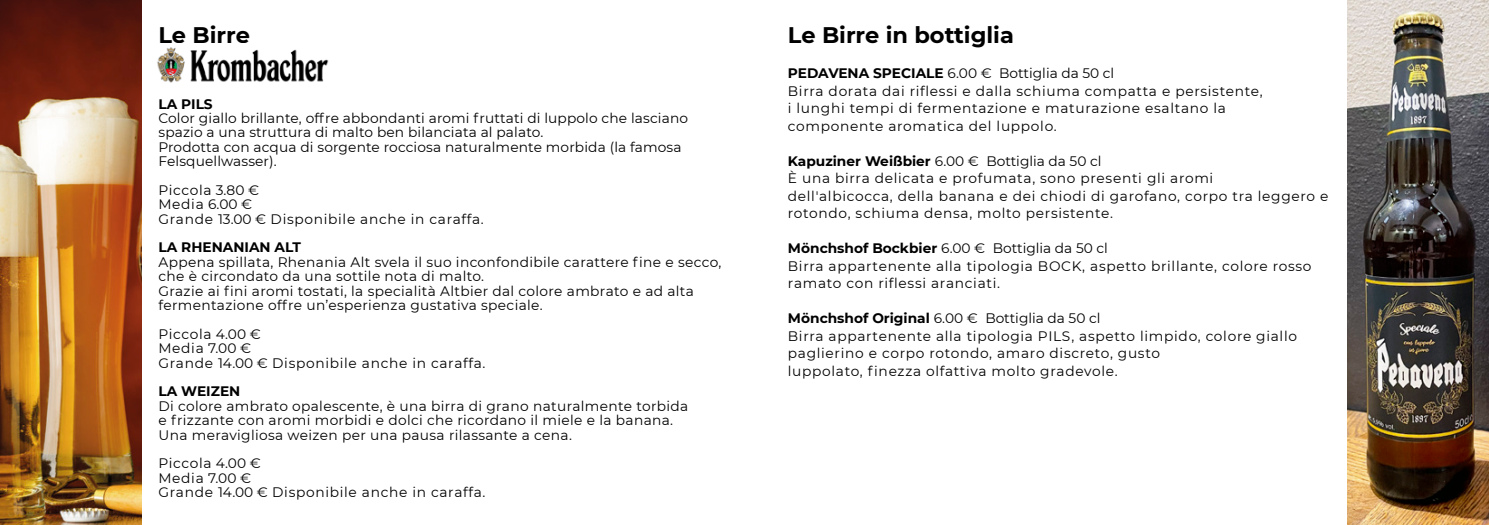
<style>
.page{position:relative;width:1489px;height:525px;background:#fff}
.page>*{position:absolute;margin:0;border:0;box-sizing:border-box;transform-origin:0 0}
.t1{font:700 22.5px "Montserrat";color:#000}
.t2{font:13.75px "Montserrat";letter-spacing:.05em;color:#000}
.t3{font:13.75px/14.4px "Montserrat";letter-spacing:.03em;color:#000}
.t4{font:13.75px "Montserrat";letter-spacing:.01em;color:#000}
.t5{font:13.75px "Montserrat";color:#000}
.t6{font:700 13.75px "Montserrat";color:#000}
.s1{font-weight:700}
</style>
<div class="page">
<img style="left:157px;top:47px;width:172px;height:36px">
<img style="left:1347px;top:0;width:141px;height:524px">
<img style="left:0;top:0;width:142px;height:524px">
<p class="t1" style="left:158px;top:19px;width:93px">Le Birre</p>
<p class="t6" style="left:158px;top:94px;width:56px">LA PILS</p>
<p class="t4" style="left:158px;top:108px;width:531px">Color giallo brillante, offre abbondanti aromi fruttati di luppolo che lasciano</p>
<p class="t4" style="left:158px;top:123px;width:386px">spazio a una struttura di malto ben bilanciata al palato.</p>
<p class="t4" style="left:158px;top:137px;width:524px">Prodotta con acqua di sorgente rocciosa naturalmente morbida (la famosa</p>
<p class="t4" style="left:158px;top:152px;width:120px">Felsquellwasser).</p>
<p class="t3" style="left:158px;top:182px;width:102px">Piccola 3.80 €</p>
<p class="t3" style="left:158px;top:196px;width:95px">Media 6.00 €</p>
<p class="t2" style="left:158px;top:209px;width:327px">Grande 13.00 € Disponibile anche in caraffa.</p>
<p class="t6" style="left:158px;top:237px;width:144px">LA RHENANIAN ALT</p>
<p class="t3" style="left:158px;top:254px;width:564px">Appena spillata, Rhenania Alt svela il suo inconfondibile carattere fine e secco, che è circondato da una sottile nota di malto.</p>
<p class="t3" style="left:158px;top:283px;width:537px">Grazie ai fini aromi tostati, la specialità Altbier dal colore ambrato e ad alta</p>
<p class="t3" style="left:158px;top:297px;width:386px">fermentazione offre un’esperienza gustativa speciale.</p>
<p class="t3" style="left:158px;top:326px;width:104px">Piccola 4.00 €</p>
<p class="t3" style="left:158px;top:340px;width:94px">Media 7.00 €</p>
<p class="t2" style="left:158px;top:353px;width:328px">Grande 14.00 € Disponibile anche in caraffa.</p>
<p class="t6" style="left:158px;top:381px;width:83px">LA WEIZEN</p>
<p class="t3" style="left:158px;top:398px;width:531px">Di colore ambrato opalescente, è una birra di grano naturalmente torbida</p>
<p class="t3" style="left:158px;top:412px;width:516px">e frizzante con aromi morbidi e dolci che ricordano il miele e la banana.</p>
<p class="t3" style="left:158px;top:426px;width:415px">Una meravigliosa weizen per una pausa rilassante a cena.</p>
<p class="t3" style="left:158px;top:455px;width:104px">Piccola 4.00 €</p>
<p class="t3" style="left:158px;top:470px;width:94px">Media 7.00 €</p>
<p class="t2" style="left:158px;top:482px;width:328px">Grande 14.00 € Disponibile anche in caraffa.</p>
<p class="t1" style="left:788px;top:19px;width:227px">Le Birre in bottiglia</p>
<p class="t5" style="left:788px;top:64px;width:328px"><span class="s1">PEDAVENA SPECIALE</span> 6.00 € Bottiglia da 50 cl</p>
<p class="t2" style="left:788px;top:81px;width:476px">Birra dorata dai riflessi e dalla schiuma compatta e persistente,</p>
<p class="t2" style="left:788px;top:99px;width:439px">i lunghi tempi di fermentazione e maturazione esaltano la</p>
<p class="t2" style="left:788px;top:116px;width:270px">componente aromatica del luppolo.</p>
<p class="t5" style="left:788px;top:151px;width:315px"><span class="s1">Kapuziner Weißbier</span> 6.00 € Bottiglia da 50 cl</p>
<p class="t2" style="left:788px;top:169px;width:427px">È una birra delicata e profumata, sono presenti gli aromi</p>
<p class="t2" style="left:788px;top:186px;width:542px">dell'albicocca, della banana e dei chiodi di garofano, corpo tra leggero e</p>
<p class="t2" style="left:788px;top:204px;width:327px">rotondo, schiuma densa, molto persistente.</p>
<p class="t5" style="left:788px;top:239px;width:321px"><span class="s1">Mönchshof Bockbier</span> 6.00 € Bottiglia da 50 cl</p>
<p class="t2" style="left:788px;top:256px;width:525px">Birra appartenente alla tipologia BOCK, aspetto brillante, colore rosso</p>
<p class="t2" style="left:788px;top:274px;width:214px">ramato con riflessi aranciati.</p>
<p class="t5" style="left:788px;top:309px;width:314px"><span class="s1">Mönchshof Original</span> 6.00 € Bottiglia da 50 cl</p>
<p class="t2" style="left:788px;top:326px;width:510px">Birra appartenente alla tipologia PILS, aspetto limpido, colore giallo</p>
<p class="t2" style="left:788px;top:344px;width:373px">paglierino e corpo rotondo, amaro discreto, gusto</p>
<p class="t2" style="left:788px;top:361px;width:331px">luppolato, finezza olfattiva molto gradevole.</p>
</div>
